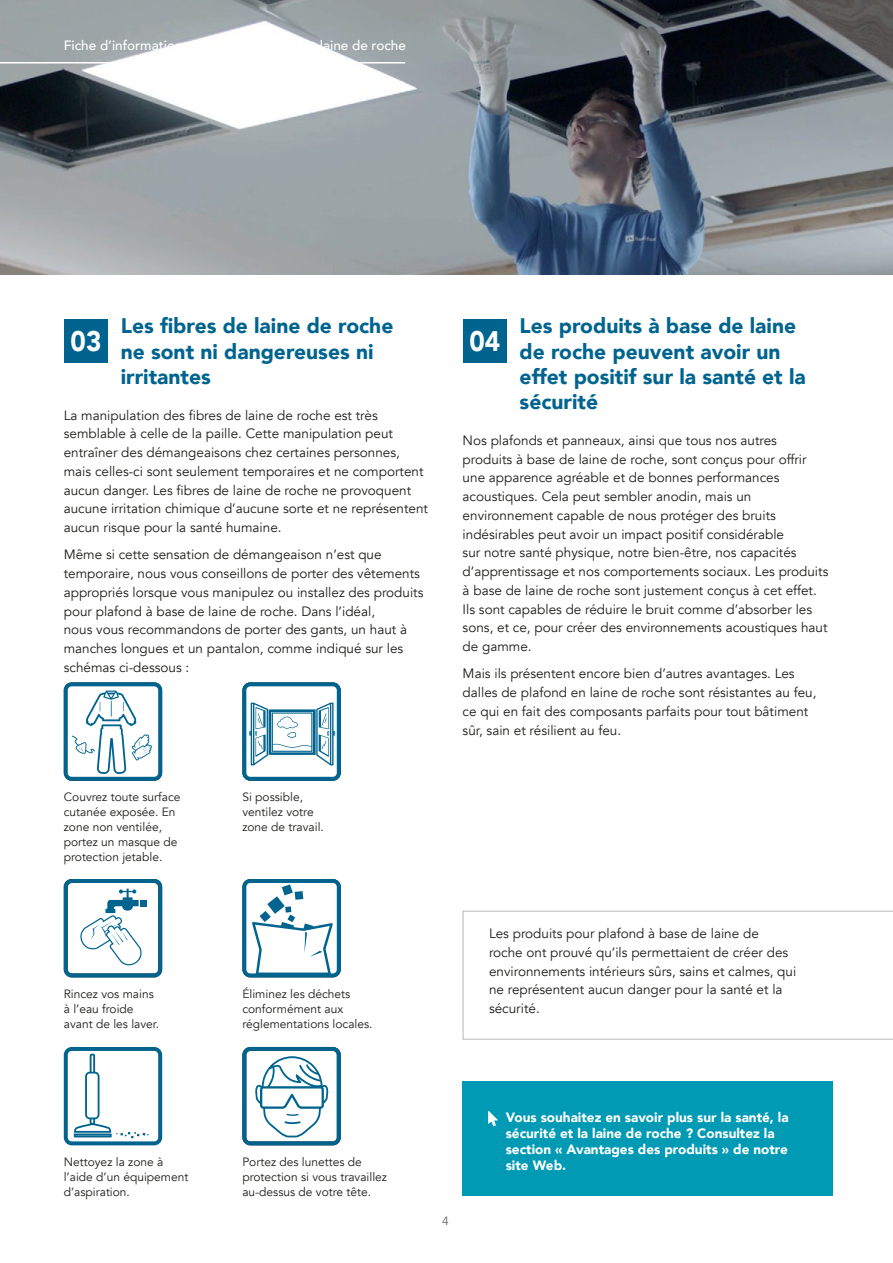
<style>
.page{position:relative;width:893px;height:1263px;background:#fff}
.page>*{position:absolute;margin:0;border:0;box-sizing:border-box;transform-origin:0 0}
.t1{font:900 28.2px "Avenir";color:#fff;scale:.92 1}
.t2{font:900 21px/25.2px "Avenir";color:#00648f}
.t3{font:13.5px/18.8px "Avenir";color:#1d1d1b}
.t4{font:900 13.5px/16.2px "Avenir";color:#fff}
.t5{font:500 13.5px "Avenir";color:#fff}
.t6{font:12px/15px "Avenir";color:#1d1d1b}
.t7{font:12px "Avenir";color:#646463}
</style>
<div class="page">
<img style="left:0;top:0;width:893px;height:274px">
<div style="left:64px;top:319px;width:44px;height:43px;background:#00648f"></div>
<div style="left:463px;top:319px;width:44px;height:43px;background:#00648f"></div>
<svg style="left:64px;top:682px;width:98px;height:99px"></svg>
<svg style="left:64px;top:879px;width:98px;height:98px"></svg>
<div style="left:140px;top:900px;width:7px;height:6px;background:#00648f"></div>
<svg style="left:64px;top:1047px;width:98px;height:98px"></svg>
<svg style="left:242px;top:682px;width:99px;height:99px"></svg>
<svg style="left:242px;top:879px;width:99px;height:98px"></svg>
<svg style="left:242px;top:1047px;width:99px;height:98px"></svg>
<div style="left:463px;top:1081px;width:370px;height:115px;background:#009ab4"></div>
<svg style="left:488px;top:1111px;width:10px;height:15px"></svg>
<svg style="left:463px;top:911px;width:430px;height:129px"></svg>
<hr style="left:0;top:62px;width:405px;height:2px;background:#fff">
<p class="t5" style="left:64px;top:34px;width:344px">Fiche d’informations 5 : santé, sécurité et laine de roche</p>
<h2 class="t2" style="left:121px;top:313px;width:274px">Les fibres de laine de roche ne sont ni dangereuses ni irritantes</h2>
<p class="t3" style="left:64px;top:406px;width:366px">La manipulation des fibres de laine de roche est très semblable à celle de la paille. Cette manipulation peut entraîner des démangeaisons chez certaines personnes, mais celles-ci sont seulement temporaires et ne comportent aucun danger. Les fibres de laine de roche ne provoquent aucune irritation chimique d’aucune sorte et ne représentent aucun risque pour la santé humaine.</p>
<p class="t3" style="left:64px;top:546px;width:361px">Même si cette sensation de démangeaison n’est que temporaire, nous vous conseillons de porter des vêtements appropriés lorsque vous manipulez ou installez des produits pour plafond à base de laine de roche. Dans l’idéal,<br>nous vous recommandons de porter des gants, un haut à manches longues et un pantalon, comme indiqué sur les schémas ci-dessous :</p>
<h2 class="t2" style="left:520px;top:313px;width:288px">Les produits à base de laine de roche peuvent avoir un effet positif sur la santé et la sécurité</h2>
<p class="t3" style="left:463px;top:431px;width:367px">Nos plafonds et panneaux, ainsi que tous nos autres produits à base de laine de roche, sont conçus pour offrir une apparence agréable et de bonnes performances acoustiques. Cela peut sembler anodin, mais un environnement capable de nous protéger des bruits indésirables peut avoir un impact positif considérable<br>sur notre santé physique, notre bien-être, nos capacités d’apprentissage et nos comportements sociaux. Les produits à base de laine de roche sont justement conçus à cet effet.<br>Ils sont capables de réduire le bruit comme d’absorber les sons, et ce, pour créer des environnements acoustiques haut de gamme.</p>
<p class="t3" style="left:463px;top:664px;width:355px">Mais ils présentent encore bien d’autres avantages. Les dalles de plafond en laine de roche sont résistantes au feu, ce qui en fait des composants parfaits pour tout bâtiment sûr, sain et résilient au feu.</p>
<h1 class="t1" style="left:71px;top:317px;width:35px">03</h1>
<h1 class="t1" style="left:469px;top:317px;width:35px">04</h1>
<p class="t6" style="left:64px;top:790px;width:118px">Couvrez toute surface cutanée exposée. En zone non ventilée, portez un masque de protection jetable.</p>
<p class="t6" style="left:64px;top:986px;width:97px">Rincez vos mains à l’eau froide avant de les laver.</p>
<p class="t6" style="left:64px;top:1154px;width:126px">Nettoyez la zone à l’aide d’un équipement d’aspiration.</p>
<p class="t6" style="left:242px;top:790px;width:83px">Si possible, ventilez votre zone de travail.</p>
<p class="t6" style="left:242px;top:986px;width:132px">Éliminez les déchets conformément aux réglementations locales.</p>
<p class="t6" style="left:242px;top:1154px;width:146px">Portez des lunettes de protection si vous travaillez au-dessus de votre tête.</p>
<p class="t7" style="left:442px;top:1213px;width:8px">4</p>
<p class="t3" style="left:489px;top:924px;width:309px">Les produits pour plafond à base de laine de<br>roche ont prouvé qu’ils permettaient de créer des environnements intérieurs sûrs, sains et calmes, qui ne représentent aucun danger pour la santé et la sécurité.</p>
<p class="t4" style="left:506px;top:1108px;width:284px">Vous souhaitez en savoir plus sur la santé, la sécurité et la laine de roche ? Consultez la section « Avantages des produits » de notre site Web.</p>
</div>
